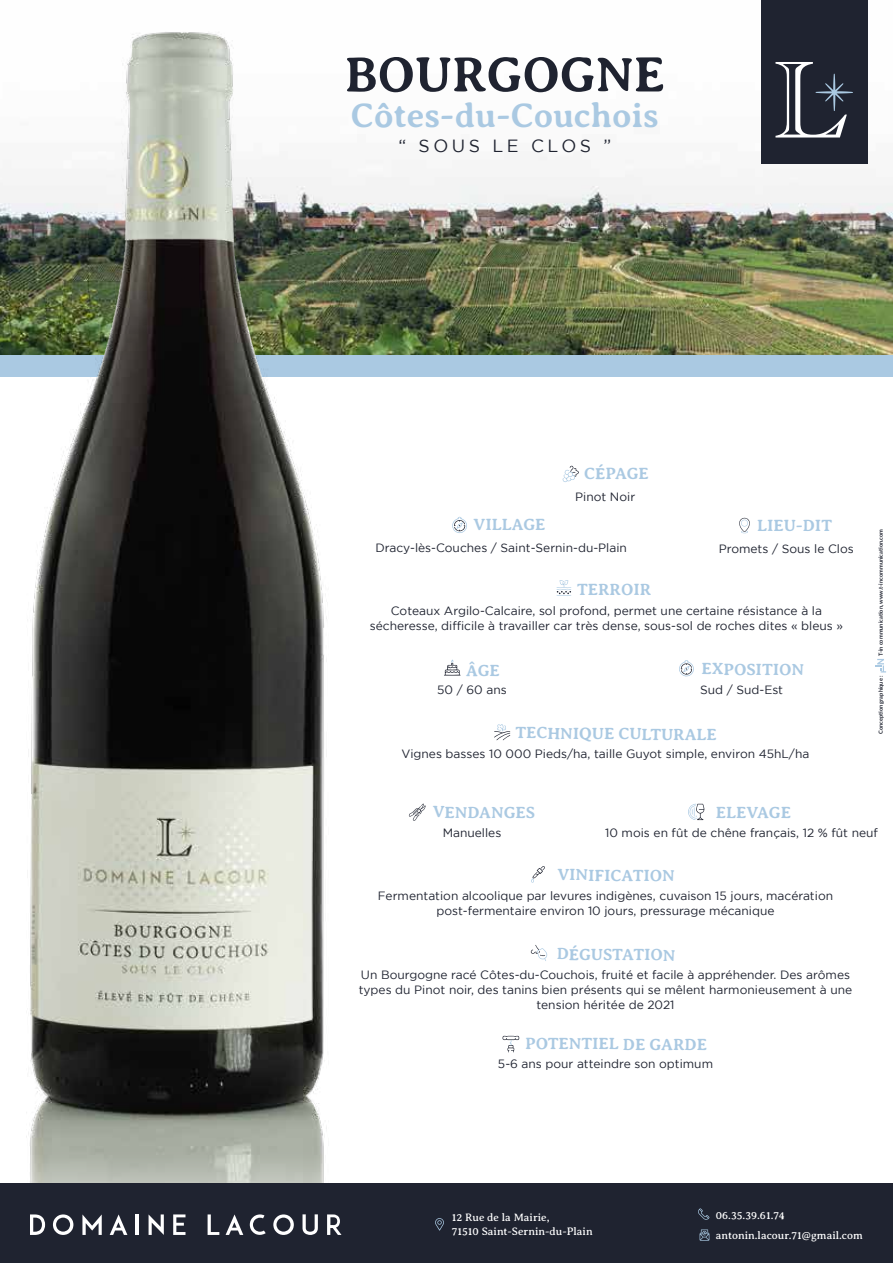
<style>
.page{position:relative;width:893px;height:1263px;background:#fff}
.page>*{position:absolute;margin:0;border:0;box-sizing:border-box;transform-origin:0 0}
.t1{font:700 50.1px "Averia Serif Libre";color:#1f2330}
.t2{font:700 34.5px "Averia Serif Libre";color:#aac9e2}
.t3{font:17.7px "Gotham";letter-spacing:.2em;color:#1f2330}
.t4{font:700 16.5px "Averia Serif Libre";color:#aac9e2}
.t5{font:12px/15px "Gotham";color:#1f2330;text-align:center}
.t6{font:10.95px/19.8px "Averia Serif Libre";color:#fff}
.t7{font:700 5.7px "Lato";color:#1f2330}
</style>
<div class="page">
<img style="left:379px;top:0;width:514px;height:356px">
<div style="left:0;top:356px;width:893px;height:21px;background:#aac9e2"></div>
<img style="left:0;top:32px;width:379px;height:1151px">
<svg style="left:688px;top:804px;width:17px;height:16px"></svg>
<svg style="left:556px;top:580px;width:15px;height:16px"></svg>
<svg style="left:531px;top:945px;width:16px;height:16px"></svg>
<svg style="left:502px;top:1036px;width:17px;height:16px"></svg>
<svg style="left:563px;top:466px;width:16px;height:16px"></svg>
<svg style="left:452px;top:517px;width:15px;height:16px"></svg>
<svg style="left:679px;top:660px;width:15px;height:16px"></svg>
<svg style="left:494px;top:724px;width:16px;height:16px"></svg>
<svg style="left:531px;top:866px;width:14px;height:16px"></svg>
<svg style="left:739px;top:518px;width:11px;height:15px"></svg>
<svg style="left:409px;top:803px;width:17px;height:18px"></svg>
<div style="left:761px;top:0;width:106px;height:163px;background:#1f2330"></div>
<svg style="left:775px;top:62px;width:78px;height:76px"></svg>
<div style="left:0;top:1183px;width:893px;height:80px;background:#1f2330"></div>
<svg style="left:30px;top:1214px;width:15px;height:21px"></svg>
<svg style="left:53px;top:1214px;width:20px;height:21px"></svg>
<svg style="left:82px;top:1214px;width:20px;height:21px"></svg>
<svg style="left:110px;top:1214px;width:17px;height:21px"></svg>
<hr style="left:135px;top:1214px;width:4px;height:21px;background:#fff">
<svg style="left:149px;top:1214px;width:15px;height:21px"></svg>
<svg style="left:173px;top:1214px;width:12px;height:21px"></svg>
<svg style="left:208px;top:1214px;width:11px;height:21px"></svg>
<svg style="left:226px;top:1214px;width:17px;height:21px"></svg>
<svg style="left:250px;top:1214px;width:16px;height:21px"></svg>
<svg style="left:273px;top:1214px;width:21px;height:21px"></svg>
<svg style="left:303px;top:1214px;width:15px;height:21px"></svg>
<svg style="left:327px;top:1214px;width:14px;height:21px"></svg>
<svg style="left:698px;top:1208px;width:11px;height:12px"></svg>
<svg style="left:700px;top:1229px;width:9px;height:12px"></svg>
<svg style="left:435px;top:1218px;width:9px;height:12px"></svg>
<svg style="left:875px;top:659px;width:11px;height:13px"></svg>
<svg style="left:444px;top:659px;width:17px;height:17px"></svg>
<h1 class="t1" style="left:345px;top:47px;width:322px">BOURGOGNE</h1>
<h2 class="t2" style="left:351px;top:96px;width:309px">Côtes-du-Couchois</h2>
<h3 class="t3" style="left:398px;top:136px;width:214px">“ SOUS LE CLOS ”</h3>
<h3 class="t4" style="left:584px;top:465px;width:66px">CÉPAGE</h3>
<p class="t5" style="left:575px;top:489px;width:62px">Pinot Noir</p>
<h3 class="t4" style="left:474px;top:515px;width:73px">VILLAGE</h3>
<p class="t5" style="left:375px;top:540px;width:253px">Dracy-lès-Couches / Saint-Sernin-du-Plain</p>
<h3 class="t4" style="left:577px;top:580px;width:76px">TERROIR</h3>
<p class="t5" style="left:370px;top:603px;width:475px">Coteaux Argilo-Calcaire, sol profond, permet une certaine résistance à la sécheresse, difficile à travailler car très dense, sous-sol de roches dites « bleus »</p>
<h3 class="t4" style="left:757px;top:516px;width:76px">LIEU-DIT</h3>
<p class="t5" style="left:719px;top:541px;width:136px">Promets / Sous le Clos</p>
<h3 class="t4" style="left:702px;top:659px;width:104px;rotate:1deg">EXPOSITION</h3>
<p class="t5" style="left:700px;top:682px;width:85px">Sud / Sud-Est</p>
<h3 class="t4" style="left:516px;top:723px;width:203px;rotate:1deg">TECHNIQUE CULTURALE</h3>
<p class="t5" style="left:402px;top:746px;width:409px">Vignes basses 10 000 Pieds/ha, taille Guyot simple, environ 45hL/ha</p>
<p class="t5" style="left:437px;top:682px;width:71px">50 / 60 ans</p>
<h3 class="t4" style="left:433px;top:802px;width:104px;rotate:1deg">VENDANGES</h3>
<h3 class="t4" style="left:716px;top:802px;width:77px;rotate:1deg">ELEVAGE</h3>
<p class="t7" style="left:876px;top:656px;width:129px;rotate:-90deg">T-in communication, www.t-incommunication.com</p>
<p class="t7" style="left:876px;top:734px;width:60px;rotate:-90deg">Conception graphique :</p>
<p class="t5" style="left:443px;top:825px;width:60px">Manuelles</p>
<p class="t5" style="left:605px;top:825px;width:274px">10 mois en fût de chêne français, 12 % fût neuf</p>
<h3 class="t4" style="left:558px;top:865px;width:119px;rotate:1deg">VINIFICATION</h3>
<p class="t5" style="left:378px;top:888px;width:457px">Fermentation alcoolique par levures indigènes, cuvaison 15 jours, macération post-fermentaire environ 10 jours, pressurage mécanique</p>
<h3 class="t4" style="left:557px;top:944px;width:120px;rotate:1deg">DÉGUSTATION</h3>
<p class="t5" style="left:359px;top:967px;width:495px">Un Bourgogne racé Côtes-du-Couchois, fruité et facile à appréhender. Des arômes types du Pinot noir, des tanins bien présents qui se mêlent harmonieusement à une tension héritée de 2021</p>
<h3 class="t4" style="left:525px;top:1033px;width:183px;rotate:1deg">POTENTIEL DE GARDE</h3>
<p class="t5" style="left:498px;top:1056px;width:217px">5-6 ans pour atteindre son optimum</p>
<p class="t6" style="left:452px;top:1211px;width:142px;line-height:13.2px">12 Rue de la Mairie,<br>71510 Saint-Sernin-du-Plain</p>
<p class="t6" style="left:716px;top:1205px;width:149px">06.35.39.61.74 antonin.lacour.71@gmail.com</p>
</div>
